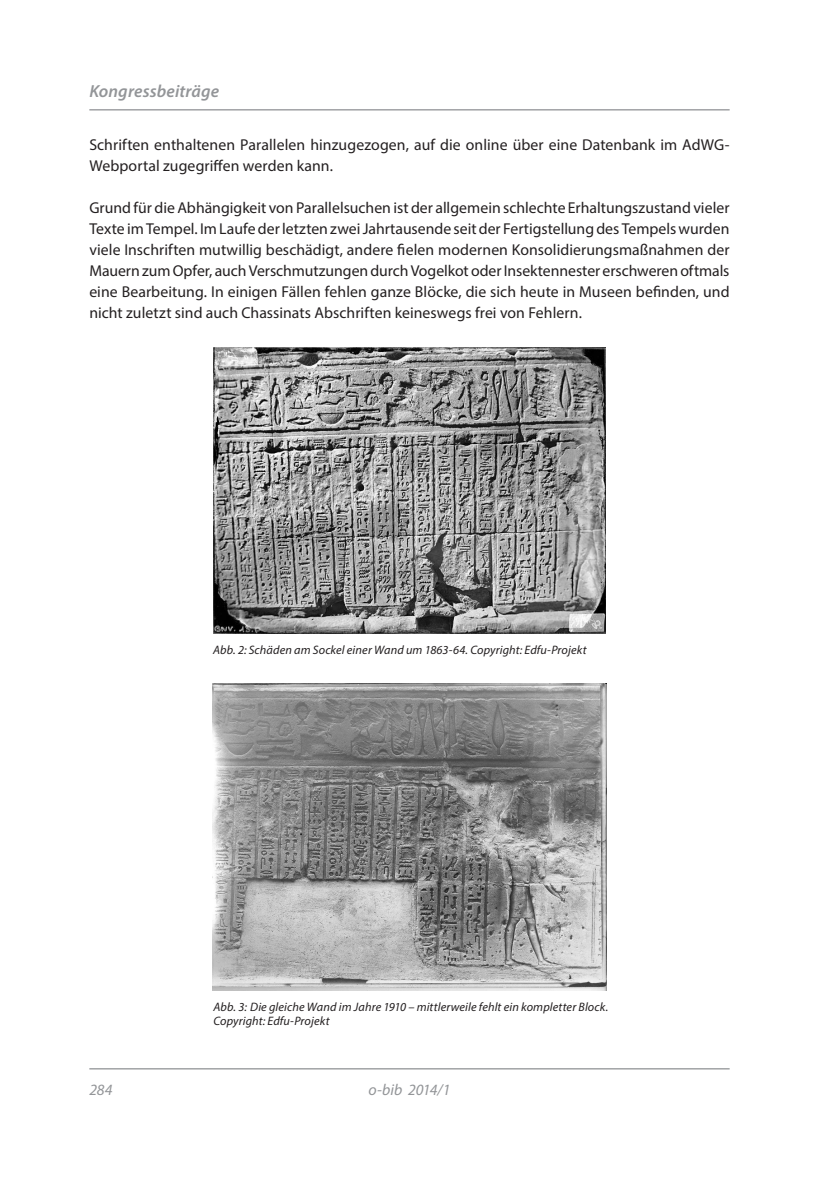
<style>
.page{position:relative;width:819px;height:1191px;background:#fff}
.page>*{position:absolute;margin:0;border:0;box-sizing:border-box;transform-origin:0 0}
.Kolumnentitel{font:italic 600 17.5px "Myriad Pro";letter-spacing:.005em;color:#939598}
.Fließtext{font:15.75px/21px "Myriad Pro";letter-spacing:.005em;color:#231f20}
.t1{font:italic 15.75px "Myriad Pro";letter-spacing:-.005em;color:#939598}
.Bildlegende{font:italic 12.25px/14px "Myriad Pro";letter-spacing:.01em;color:#231f20}
</style>
<div class="page">
<hr style="left:89px;top:109px;width:640px;height:1px;background:#939598">
<hr style="left:89px;top:1068px;width:640px;height:1px;background:#939598">
<img style="left:213px;top:347px;width:392px;height:286px">
<img style="left:212px;top:683px;width:394px;height:307px">
<p class="Kolumnentitel" style="left:89px;top:80px;width:131px">Kongressbeiträge</p>
<p class="Fließtext" style="left:89px;top:134px;width:641px">Schriften enthaltenen Parallelen hinzugezogen, auf die online über eine Datenbank im AdWG-<br>Webportal zugegriffen werden kann.</p>
<p class="Fließtext" style="left:89px;top:197px;width:641px;text-align:justify">Grund für die Abhängigkeit von Parallelsuchen ist der allgemein schlechte Erhaltungszustand vieler Texte im Tempel. Im Laufe der letzten zwei Jahrtausende seit der Fertigstellung des Tempels wurden viele Inschriften mutwillig beschädigt, andere fielen modernen Konsolidierungsmaßnahmen der Mauern zum Opfer, auch Verschmutzungen durch Vogelkot oder Insektennester erschweren oftmals eine Bearbeitung. In einigen Fällen fehlen ganze Blöcke, die sich heute in Museen befinden, und nicht zuletzt sind auch Chassinats Abschriften keineswegs frei von Fehlern.</p>
<p class="Bildlegende" style="left:213px;top:643px;width:375px">Abb. 2: Schäden am Sockel einer Wand um 1863-64. Copyright: Edfu-Projekt</p>
<p class="Bildlegende" style="left:213px;top:999px;width:396px">Abb. 3: Die gleiche Wand im Jahre 1910 – mittlerweile fehlt ein kompletter Block.<br>Copyright: Edfu-Projekt</p>
<p class="t1" style="left:89px;top:1080px;width:25px">284</p>
<p class="t1" style="left:368px;top:1080px;width:83px">o-bib 2014/1</p>
</div>
